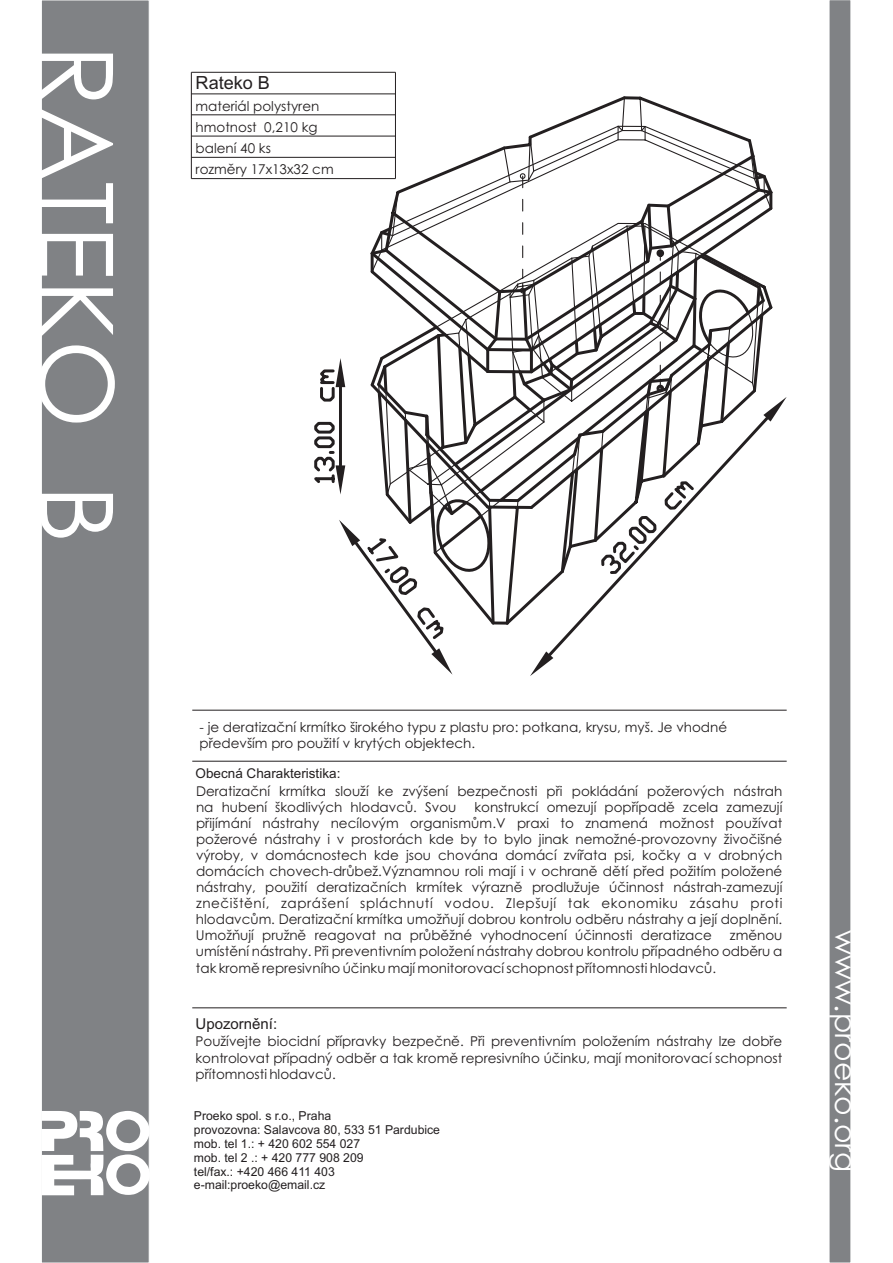
<style>
.page{position:relative;width:893px;height:1263px;background:#fff}
.page>*{position:absolute;margin:0;border:0;box-sizing:border-box;transform-origin:0 0}
.t1{font:101.85px "Century Gothic";color:#fff}
.t2{font:29.85px "Century Gothic";color:#fff}
.t3{font:18.15px "Arial";color:#231f20}
.t4{font:15px "Arial";color:#231f20}
.t5{font:13.5px/16px "Century Gothic";color:#231f20}
.t6{font:13.5px "Arial";color:#231f20}
.t7{font:12.3px/13.8px "Arial";color:#231f20}
</style>
<div class="page">
<div style="left:41px;top:0;width:108px;height:1263px;background:#808285"></div>
<svg style="left:829px;top:0;width:22px;height:1263px;background:#86888b"></svg>
<svg style="left:41px;top:1111px;width:108px;height:84px"></svg>
<hr style="left:191px;top:94px;width:204px;height:1px;background:#231f20">
<hr style="left:191px;top:114px;width:204px;height:1px;background:#231f20">
<hr style="left:191px;top:136px;width:204px;height:1px;background:#231f20">
<hr style="left:191px;top:157px;width:204px;height:1px;background:#231f20">
<hr style="left:191px;top:178px;width:204px;height:1px;background:#231f20">
<hr style="left:192px;top:710px;width:595px;height:1px;background:#231f20">
<hr style="left:192px;top:761px;width:595px;height:1px;background:#231f20">
<hr style="left:192px;top:1007px;width:595px;height:1px;background:#231f20">
<svg style="left:309px;top:94px;width:478px;height:582px"></svg>
<hr style="left:191px;top:72px;width:204px;height:1px;background:#231f20">
<hr style="left:191px;top:72px;width:1px;height:107px;background:#231f20">
<hr style="left:395px;top:72px;width:1px;height:107px;background:#231f20">
<h1 class="t1" style="left:116px;top:44px;width:500px;rotate:90deg">RATEKO B</h1>
<h3 class="t3" style="left:196px;top:76px;width:76px">Rateko B</h3>
<p class="t5" style="left:196px;top:118px;width:140px;line-height:21.3px">hmotnost 0,210 kg balení 40 ks<br>rozmìry 17x13x32 cm</p>
<p class="t5" style="left:196px;top:99px;width:125px">materiál polystyren</p>
<p class="t5" style="left:199px;top:720px;width:529px">- je deratizaèní krmítko širokého typu z plastu pro: potkana, krysu, myš. Je vhodné pøedevším pro použití v krytých objektech.</p>
<p class="t6" style="left:196px;top:768px;width:146px">Obecná Charakteristika:</p>
<p class="t5" style="left:196px;top:784px;width:588px">Deratizaèní krmítka slouží ke zvýšení bezpeènosti pøi pokládání požerových nástrah na hubení škodlivých hlodavcù. Svou</p>
<p class="t5" style="left:196px;top:800px;width:588px;text-align:justify;text-indent:278px">konstrukcí omezují popøípadì zcela zamezují pøijímání nástrahy necílovým organismùm.V praxi to znamená možnost používat požerové nástrahy i v prostorách kde by to bylo jinak nemožné-provozovny živoèišné výroby, v domácnostech kde jsou chována domácí zvíøata psi, koèky a v drobných domácích chovech-drùbež.Významnou roli mají i v ochranì dìtí pøed požitím položené nástrahy, použití deratizaèních krmítek výraznì prodlužuje úèinnost nástrah-zamezují zneèištìní, zaprášení spláchnutí vodou. Zlepšují tak ekonomiku zásahu proti hlodavcùm. Deratizaèní krmítka umožòují dobrou kontrolu odbìru nástrahy a její doplnìní.<br>Umožòují pružnì reagovat na prùbìžné vyhodnocení úèinnosti deratizace</p>
<p class="t5" style="left:196px;top:929px;width:588px;text-align:justify;text-indent:534px">zmìnou umístìní nástrahy. Pøi preventivním položení nástrahy dobrou kontrolu pøípadného odbìru a tak kromì represivního úèinku mají monitorovací schopnost pøítomnosti hlodavcù.</p>
<p class="t4" style="left:196px;top:1018px;width:83px">Upozornìní:</p>
<p class="t5" style="left:196px;top:1035px;width:588px;text-align:justify">Používejte biocidní pøípravky bezpeènì. Pøi preventivním položením nástrahy lze dobøe kontrolovat pøípadný odbìr a tak kromì represivního úèinku, mají monitorovací schopnost pøítomnosti hlodavcù.</p>
<p class="t7" style="left:194px;top:1110px;width:248px">Proeko spol. s r.o., Praha<br>provozovna: Salavcova 80, 533 51 Pardubice mob. tel 1.: + 420 602 554 027<br>mob. tel 2 .: + 420 777 908 209<br>tel/fax.: +420 466 411 403 e-mail:proeko@email.cz</p>
<h2 class="t2" style="left:858px;top:930px;width:244px;rotate:90deg">www.proeko.org</h2>
</div>
